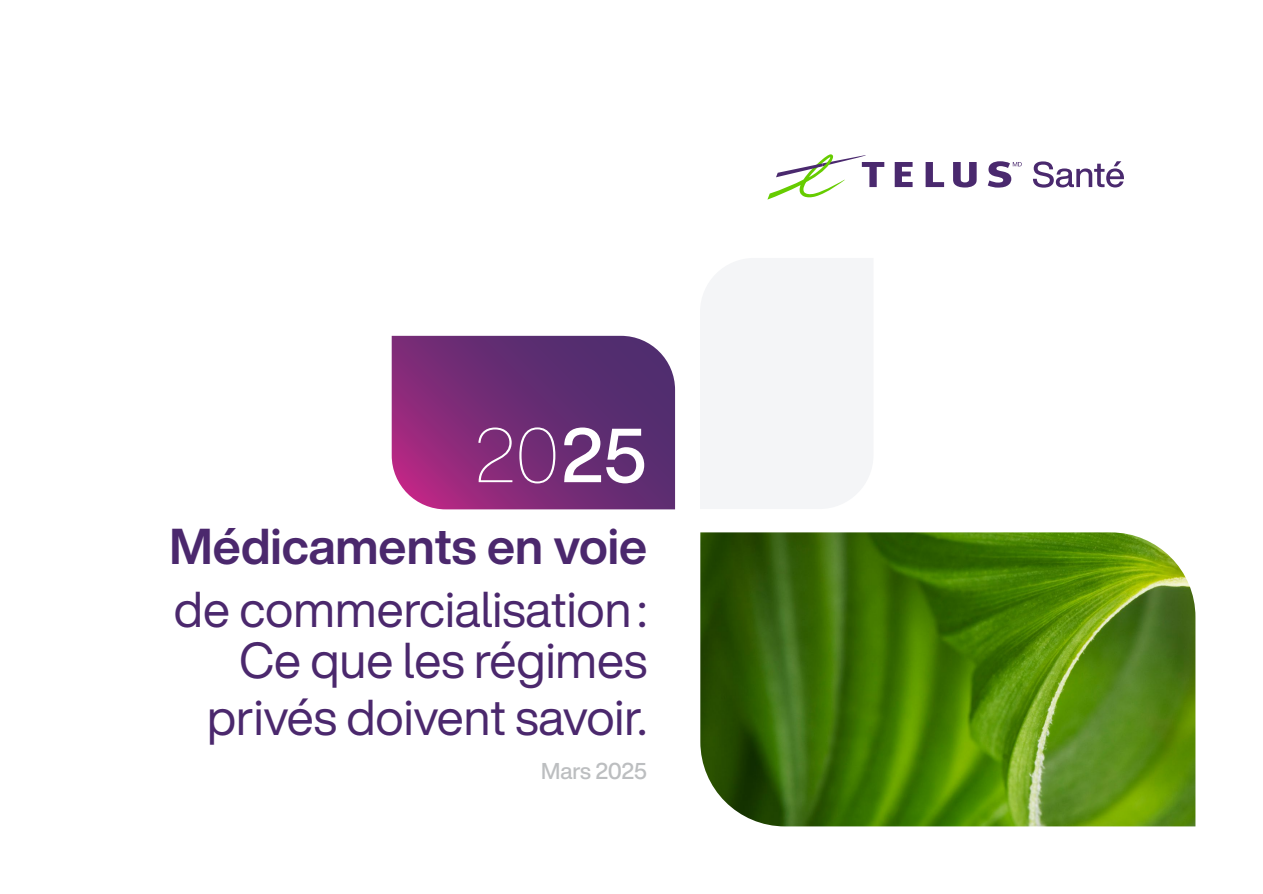
<style>
.page{position:relative;width:1263px;height:894px;background:#fff}
.page>*{position:absolute;margin:0;border:0;box-sizing:border-box;transform-origin:0 0}
.t1{font:100 75px "Helvetica Now Display";color:#fff}
.t2{font:49.5px/62.6px "H Nfor TELUSSA Display";color:#4b286d}
.t3{font:22.5px "H Nfor TELUS Display Md";letter-spacing:-.02em;color:#bcbec0}
.s1{font-family:"H Nfor TELUS Display Md";font-weight:400}
.s2{font-family:"H Nfor TELUSSA Display Bd"}
</style>
<div class="page">
<img style="left:700px;top:532px;width:495px;height:294px">
<svg style="left:392px;top:336px;width:283px;height:173px;background:#743178"></svg>
<div style="left:700px;top:258px;width:173px;height:251px;background:#f4f5f7"></div>
<svg style="left:894px;top:162px;width:18px;height:25px"></svg>
<svg style="left:925px;top:162px;width:19px;height:25px"></svg>
<svg style="left:953px;top:162px;width:23px;height:25px"></svg>
<svg style="left:767px;top:154px;width:117px;height:45px"></svg>
<svg style="left:987px;top:161px;width:34px;height:26px"></svg>
<svg style="left:1033px;top:161px;width:91px;height:26px"></svg>
<p class="t1" style="left:475px;top:404px;width:173px">20<span class="s1">25</span></p>
<p class="t2" style="left:170px;top:515px;width:479px"><span class="s2">Médicaments en voie </span>de commercialisation:</p>
<p class="t2" style="left:207px;top:632px;width:442px;line-height:56.8px;text-align:right">Ce que les régimes privés doivent savoir.</p>
<p class="t3" style="left:541px;top:755px;width:107px">Mars 2025</p>
</div>
